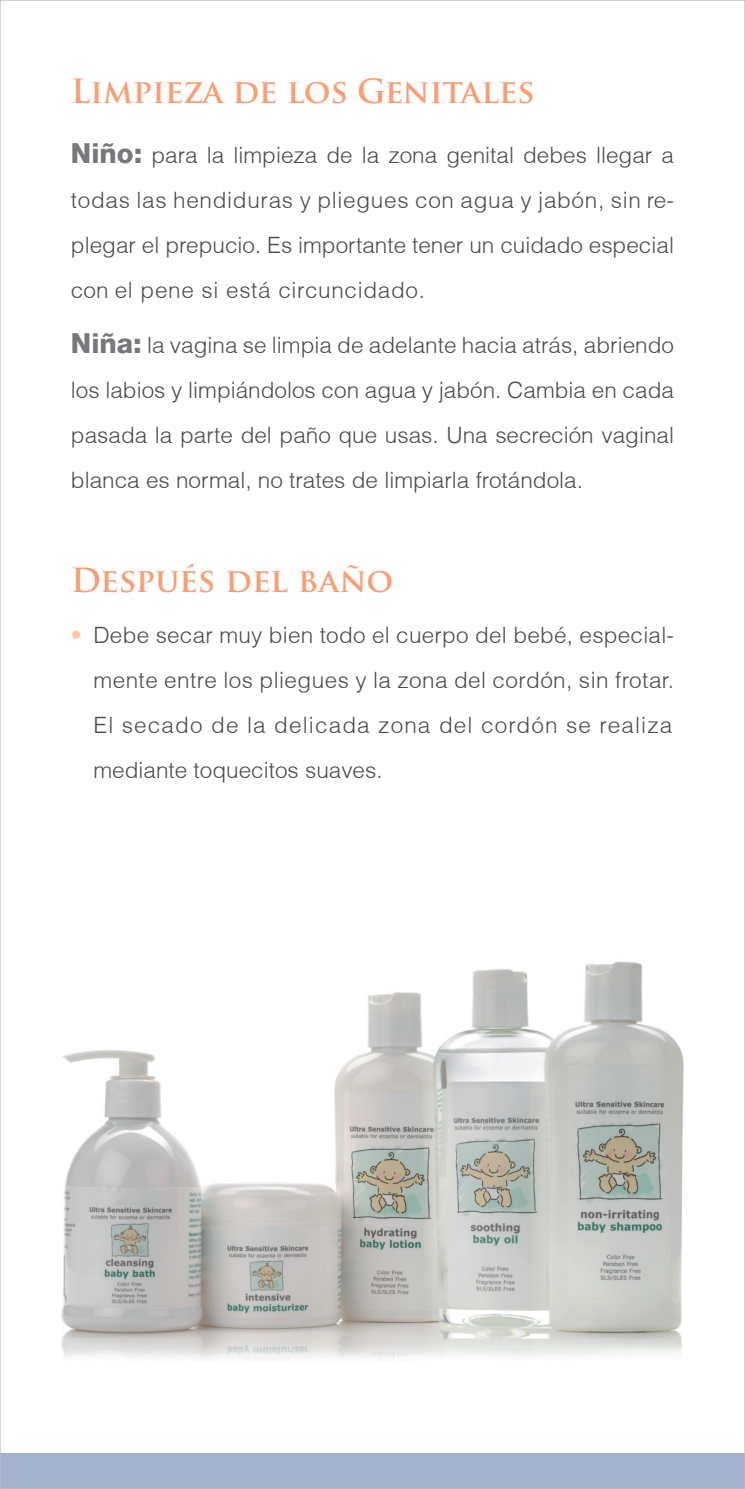
<style>
.page{position:relative;width:745px;height:1489px;background:#fff}
.page>*{position:absolute;margin:0;border:0;box-sizing:border-box;transform-origin:0 0}
.t1{font:700 32.5px "Trajan Pro";letter-spacing:-.01em;color:#f79f75}
.t2{font:300 22.5px/45px "Helvetica";letter-spacing:.01em;color:#4b4c4d;text-align:justify}
.t3{font:300 22.5px "Helvetica";letter-spacing:.05em;color:#4b4c4d}
.s1{font-family:"Helvetica 85";font-weight:800;font-size:27.5px;color:#76787b}
.s2{color:#fcc7a2}
</style>
<div class="page">
<img style="left:61px;top:961px;width:623px;height:399px">
<div style="left:0;top:1453px;width:744px;height:35px;background:#a3b1cc"></div>
<p class="t1" style="left:71px;top:71px;width:465px">Limpieza de los Genitales</p>
<p class="t2" style="left:71px;top:132px;width:604px"><span class="s1">Niño:</span> para la limpieza de la zona genital debes llegar a todas las hendiduras y pliegues con agua y jabón, sin re&shy;plegar el prepucio. Es importante tener un cuidado especial con el pene si está circuncidado.</p>
<p class="t2" style="left:71px;top:322px;width:604px"><span class="s1">Niña:</span> la vagina se limpia de adelante hacia atrás, abriendo los labios y limpiándolos con agua y jabón. Cambia en cada pasada la parte del paño que usas. Una secreción vaginal blanca es normal, no trates de limpiarla frotándola.</p>
<p class="t1" style="left:71px;top:559px;width:324px">Después del baño</p>
<p class="t2" style="left:71px;top:612px;width:604px"><span class="s2">•</span> Debe secar muy bien todo el cuerpo del bebé, especial-</p>
<p class="t2" style="left:93px;top:657px;width:581px">mente entre los pliegues y la zona del cordón, sin frotar.</p>
<p class="t3" style="left:93px;top:711px;width:580px">El secado de la delicada zona del cordón se realiza</p>
<p class="t2" style="left:93px;top:747px;width:290px">mediante toquecitos suaves.</p>
</div>
